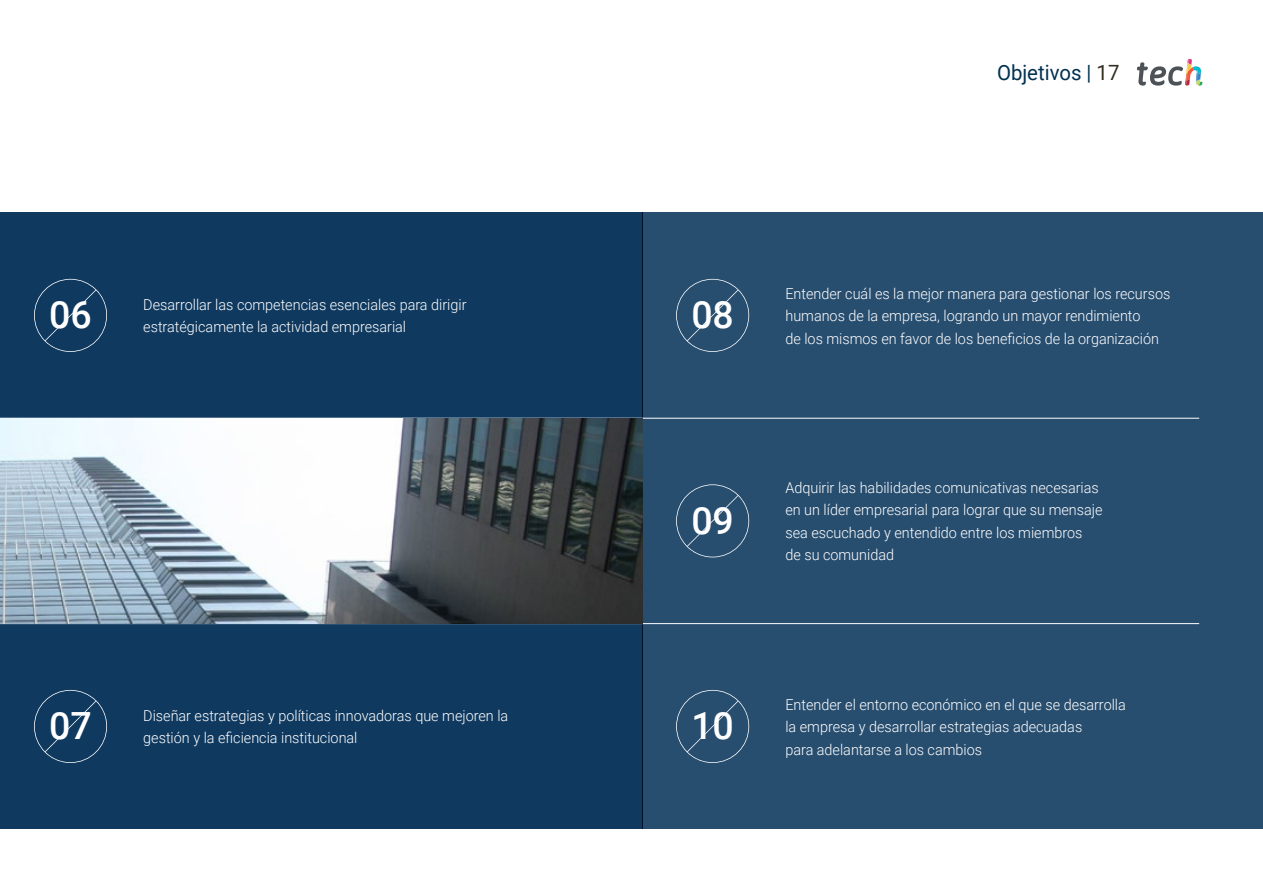
<style>
.page{position:relative;width:1263px;height:893px;background:#fff}
.page>*{position:absolute;margin:0;border:0;box-sizing:border-box;transform-origin:0 0}
.t1{font:500 37.5px "Roboto";color:#fff}
.t2{font:21px "Roboto";color:#013151}
.t3{font:300 15px/22.5px "Roboto";color:#fff;scale:.96 1}
.s1{color:#312e20}
</style>
<div class="page">
<div style="left:0;top:213px;width:642px;height:616px;background:#0f395f"></div>
<div style="left:642px;top:213px;width:621px;height:616px;background:#274d6f"></div>
<svg style="left:676px;top:279px;width:73px;height:73px"></svg>
<svg style="left:676px;top:484px;width:73px;height:73px"></svg>
<svg style="left:34px;top:279px;width:73px;height:73px"></svg>
<svg style="left:676px;top:690px;width:73px;height:73px"></svg>
<hr style="left:0;top:418px;width:1199px;height:1px;background:#fff">
<hr style="left:0;top:623px;width:1199px;height:1px;background:#fff">
<img style="left:0;top:418px;width:642px;height:206px">
<svg style="left:34px;top:690px;width:73px;height:73px"></svg>
<svg style="left:1137px;top:59px;width:65px;height:27px"></svg>
<h2 class="t2" style="left:997px;top:57px;width:124px">Objetivos | <span class="s1">17</span></h2>
<h1 class="t1" style="left:49px;top:288px;width:44px">06</h1>
<p class="t3" style="left:143px;top:293px;width:338px">Desarrollar las competencias esenciales para dirigir estratégicamente la actividad empresarial</p>
<h1 class="t1" style="left:691px;top:288px;width:44px">08</h1>
<p class="t3" style="left:785px;top:281px;width:402px">Entender cuál es la mejor manera para gestionar los recursos humanos de la empresa, logrando un mayor rendimiento<br>de los mismos en favor de los beneficios de la organización</p>
<h1 class="t1" style="left:691px;top:494px;width:44px">09</h1>
<p class="t3" style="left:785px;top:476px;width:332px">Adquirir las habilidades comunicativas necesarias en un líder empresarial para lograr que su mensaje sea escuchado y entendido entre los miembros<br>de su comunidad</p>
<p class="t3" style="left:143px;top:704px;width:382px">Diseñar estrategias y políticas innovadoras que mejoren la gestión y la eficiencia institucional</p>
<h1 class="t1" style="left:49px;top:699px;width:44px">07</h1>
<h1 class="t1" style="left:691px;top:699px;width:44px">10</h1>
<p class="t3" style="left:785px;top:692px;width:356px">Entender el entorno económico en el que se desarrolla la empresa y desarrollar estrategias adecuadas<br>para adelantarse a los cambios</p>
</div>
